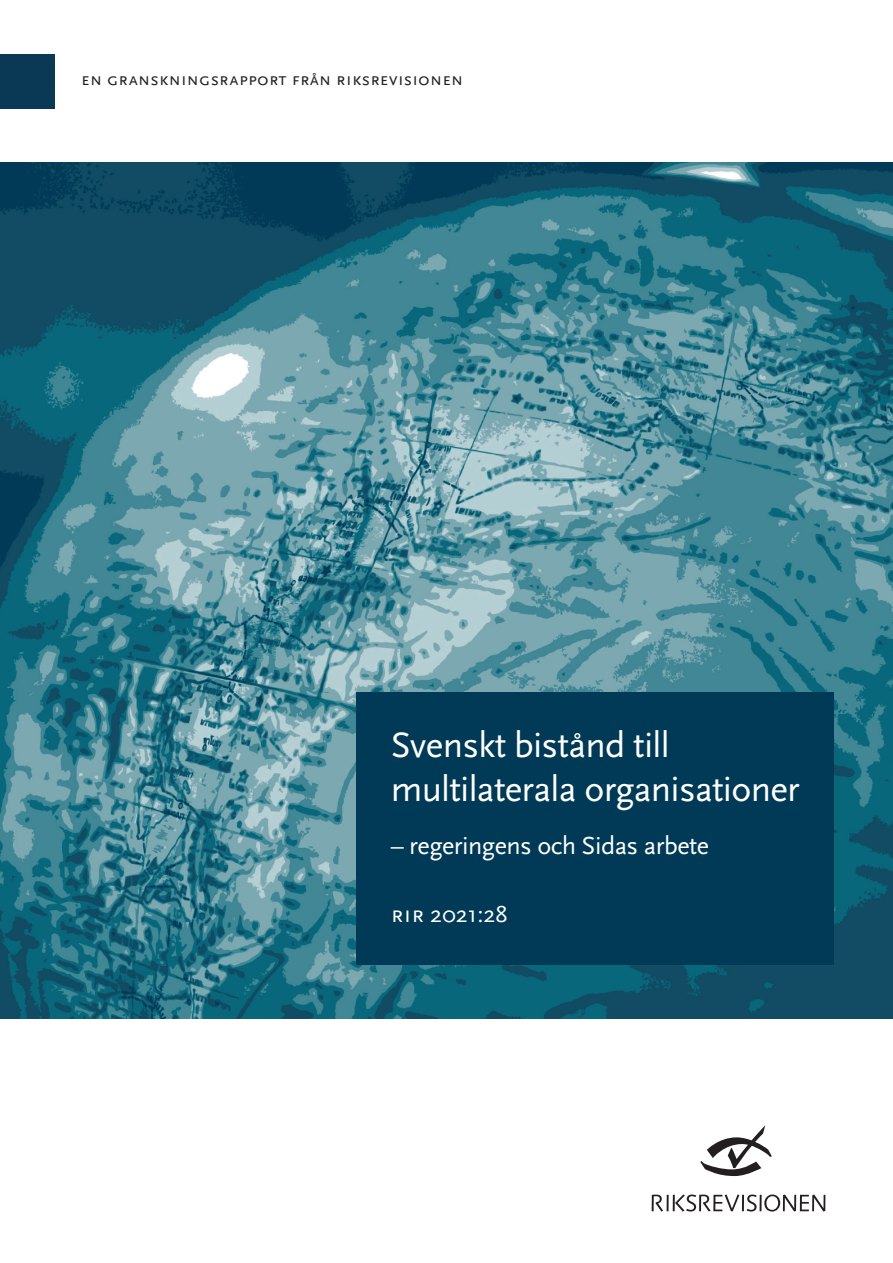
<style>
.page{position:relative;width:893px;height:1263px;background:#fff}
.page>*{position:absolute;margin:0;border:0;box-sizing:border-box;transform-origin:0 0}
.t1{font:36.9px/44.2px "Scala Sans Pro";letter-spacing:-.02em;color:#fff}
.t2{font:25.8px "Scala Sans Pro";letter-spacing:-.02em;color:#fff}
.t3{font:24px "Scala Sans Pro";color:#fff}
.t4{font:18.45px "Scala Sans Caps";color:#231f20}
.t5{font:18px "Scala Sans Caps";letter-spacing:.015em;color:#231f20}
</style>
<div class="page">
<img style="left:0;top:162px;width:893px;height:856px">
<div style="left:356px;top:692px;width:478px;height:272px;background:#013a56"></div>
<div style="left:0;top:54px;width:54px;height:54px;background:#0a3956"></div>
<svg style="left:652px;top:1194px;width:173px;height:18px"></svg>
<svg style="left:700px;top:1125px;width:72px;height:51px"></svg>
<p class="t5" style="left:81px;top:69px;width:384px">en granskningsrapport från riksrevisionen</p>
<p class="t4" style="left:96px;top:71px;width:389px">en granskningsrapport från riksrevisionen</p>
<h1 class="t1" style="left:391px;top:723px;width:411px">Svenskt bistånd till multilaterala organisationer</h1>
<h1 class="t2" style="left:391px;top:830px;width:320px">– regeringens och Sidas arbete</h1>
<p class="t3" style="left:391px;top:900px;width:119px">rir 2021:28</p>
</div>
